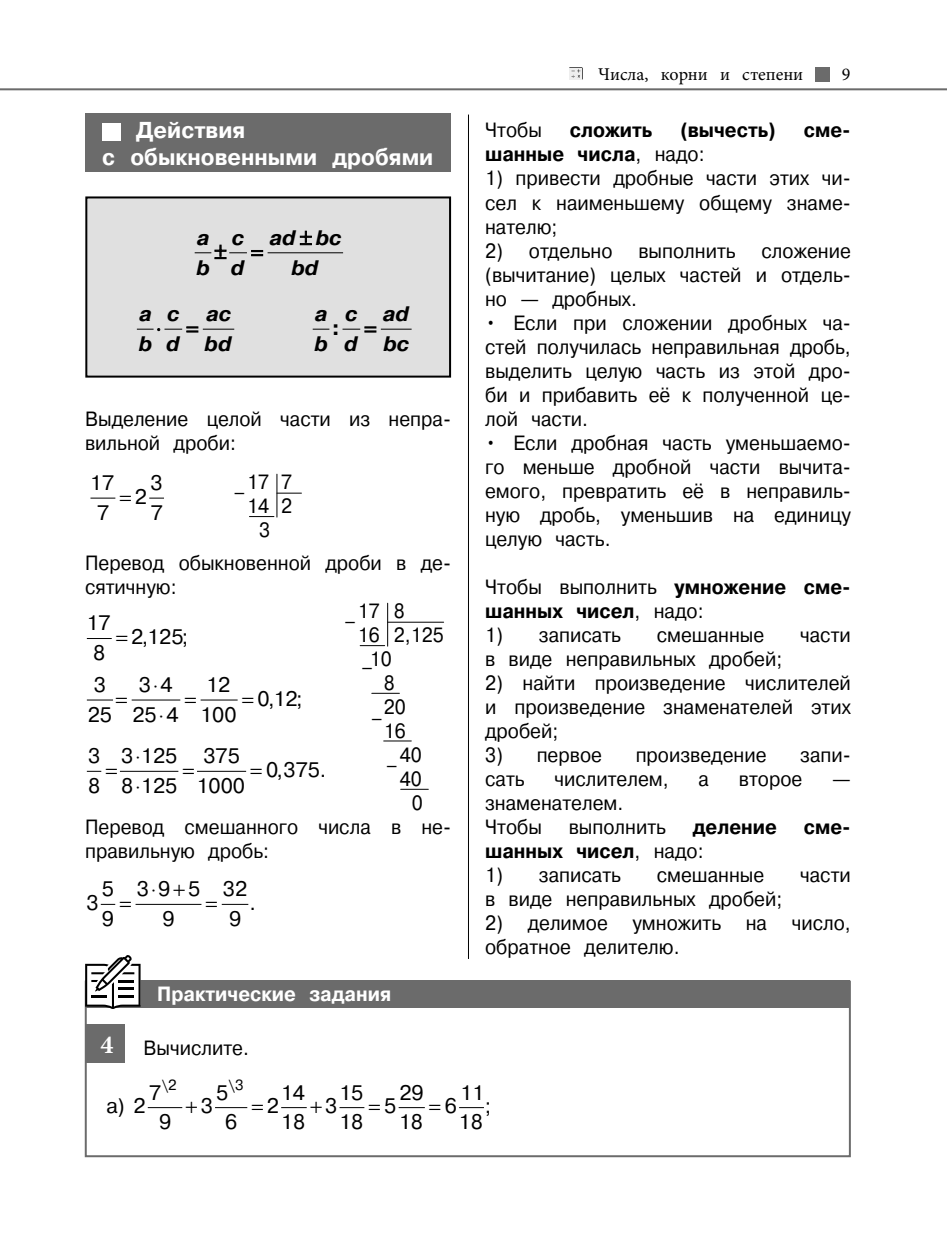
<style>
.page{position:relative;width:947px;height:1248px;background:#fff}
.page>*{position:absolute;margin:0;border:0;box-sizing:border-box;transform-origin:0 0}
.t1{font:700 26px "Minion Pro";color:#fff}
.t2{font:700 23px/27px "Pragmatica C";color:#fff;scale:.95 1}
.t3{font:21px/31.6px "Pragmatica C";letter-spacing:-.005em;color:#000}
.t4{font:italic 700 21px/29.8px "Pragmatica C";color:#000}
.t5{font:700 21px "Pragmatica C";color:#000}
.t6{font:20.6px/24px "Pragmatica C";color:#000;scale:.92 1}
.t7{font:700 20.6px/24px "Pragmatica C";color:#000;scale:.92 1}
.t8{font:700 20.6px "Pragmatica C";color:#fff;scale:.92 1}
.t9{font:18px "Minion Pro";color:#000}
.t10{font:14.6px "Pragmatica C";color:#000}
.s1{font-weight:400}
</style>
<div class="page">
<svg style="left:569px;top:67px;width:14px;height:13px"></svg>
<div style="left:569px;top:68px;width:13px;height:11px;background:#eee"></div>
<svg style="left:571px;top:69px;width:9px;height:9px"></svg>
<div style="left:815px;top:68px;width:14px;height:14px;background:#6b6b6b"></div>
<hr style="left:0;top:88px;width:947px;height:2px;background:#6b6b6b">
<div style="left:86px;top:197px;width:364px;height:179px;background:#e0e0e0"></div>
<div style="left:85px;top:196px;width:366px;height:181px;border:2px solid #000"></div>
<hr style="left:268px;top:252px;width:75px;height:1px;background:#000">
<hr style="left:203px;top:328px;width:31px;height:1px;background:#000">
<svg style="left:313px;top:328px;width:16px;height:1px"></svg>
<hr style="left:381px;top:328px;width:30px;height:1px;background:#000">
<svg style="left:150px;top:497px;width:13px;height:1px"></svg>
<hr style="left:132px;top:699px;width:48px;height:1px;background:#000">
<hr style="left:201px;top:699px;width:36px;height:1px;background:#000">
<hr style="left:120px;top:770px;width:58px;height:1px;background:#000">
<hr style="left:197px;top:770px;width:49px;height:1px;background:#000">
<hr style="left:136px;top:903px;width:65px;height:1px;background:#000">
<div style="left:85px;top:113px;width:366px;height:59px;background:#6b6b6b"></div>
<div style="left:102px;top:123px;width:19px;height:17px;background:#fff"></div>
<div style="left:85px;top:980px;width:766px;height:177px;border:2px solid #6b6b6b"></div>
<div style="left:85px;top:979px;width:765px;height:28px;background:#6b6b6b"></div>
<svg style="left:85px;top:955px;width:56px;height:53px"></svg>
<div style="left:87px;top:1024px;width:38px;height:38px;background:#6b6b6b"></div>
<hr style="left:148px;top:1106px;width:34px;height:1px;background:#000">
<hr style="left:215px;top:1106px;width:32px;height:1px;background:#000">
<hr style="left:468px;top:114px;width:1px;height:844px;background:#000">
<svg style="left:249px;top:516px;width:25px;height:1px"></svg>
<svg style="left:277px;top:492px;width:24px;height:1px"></svg>
<hr style="left:276px;top:474px;width:1px;height:43px;background:#000">
<svg style="left:360px;top:645px;width:25px;height:1px"></svg>
<svg style="left:372px;top:692px;width:27px;height:1px"></svg>
<svg style="left:384px;top:740px;width:27px;height:1px"></svg>
<svg style="left:401px;top:788px;width:27px;height:1px"></svg>
<hr style="left:388px;top:621px;width:56px;height:1px;background:#000">
<hr style="left:387px;top:603px;width:1px;height:43px;background:#000">
<svg style="left:195px;top:252px;width:51px;height:2px"></svg>
<svg style="left:343px;top:328px;width:18px;height:2px"></svg>
<svg style="left:91px;top:497px;width:25px;height:2px"></svg>
<svg style="left:87px;top:638px;width:25px;height:1px"></svg>
<svg style="left:87px;top:699px;width:26px;height:2px"></svg>
<svg style="left:87px;top:770px;width:15px;height:2px"></svg>
<svg style="left:101px;top:903px;width:15px;height:2px"></svg>
<svg style="left:221px;top:903px;width:27px;height:2px"></svg>
<svg style="left:282px;top:1107px;width:25px;height:2px"></svg>
<svg style="left:340px;top:1107px;width:25px;height:2px"></svg>
<svg style="left:399px;top:1107px;width:26px;height:2px"></svg>
<svg style="left:137px;top:328px;width:46px;height:2px"></svg>
<p class="t9" style="left:598px;top:67px;width:207px">Числа, корни и степени</p>
<p class="t9" style="left:842px;top:67px;width:10px">9</p>
<p class="t2" style="left:102px;top:118px;width:350px;text-indent:34px">Действия<br>с обыкновен ными дробями</p>
<p class="t6" style="left:485px;top:119px;width:63px">Чтобы</p>
<p class="t7" style="left:570px;top:120px;width:92px">сложить</p>
<p class="t7" style="left:680px;top:120px;width:106px">(вычесть)</p>
<p class="t7" style="left:804px;top:120px;width:53px">сме-</p>
<p class="t7" style="left:485px;top:144px;width:240px">шанные числа<span class="s1">, надо:</span></p>
<p class="t6" style="left:485px;top:167px;width:399px;text-align:justify">1) привести дробные части этих чи&shy;сел к наименьшему общему знаме&shy;нателю;</p>
<p class="t6" style="left:485px;top:239px;width:140px">2) отдельно</p>
<p class="t6" style="left:638px;top:239px;width:107px">выполнить</p>
<p class="t4" style="left:196px;top:224px;width:147px">ac adbc b d</p>
<p class="t6" style="left:485px;top:239px;width:399px;text-align:justify;text-indent:276px">сложение (вычитание) целых частей и отдель&shy;но — дробных.</p>
<p class="t6" style="left:485px;top:311px;width:399px;text-align:justify">• Если при сложении дробных ча&shy;стей получилась неправильная дробь, выделить целую часть из этой дро&shy;би и прибавить её к полученной це&shy;лой части.</p>
<p class="t6" style="left:485px;top:431px;width:399px;text-align:justify">• Если дробная часть уменьшаемо&shy;го меньше дробной части вычита&shy;емого, превратить её в неправиль&shy;ную дробь, уменьшив на единицу целую часть.</p>
<p class="t7" style="left:485px;top:576px;width:399px"><span class="s1">Чтобы выполнить</span> умножение сме&shy;шанных чисел<span class="s1">, надо:</span></p>
<p class="t6" style="left:485px;top:623px;width:149px">1) записать</p>
<p class="t6" style="left:657px;top:623px;width:118px">смешанные</p>
<p class="t6" style="left:800px;top:623px;width:57px">части</p>
<p class="t6" style="left:485px;top:647px;width:325px">в виде неправильных дробей;</p>
<p class="t6" style="left:485px;top:671px;width:399px;text-align:justify">2) найти произведение числителей и произведение знаменателей этих дробей;</p>
<p class="t6" style="left:485px;top:743px;width:129px">3) первое</p>
<p class="t6" style="left:636px;top:743px;width:144px">произведение</p>
<p class="t6" style="left:800px;top:743px;width:57px">запи-</p>
<p class="t6" style="left:485px;top:767px;width:44px">сать</p>
<p class="t6" style="left:554px;top:767px;width:126px">числителем,</p>
<p class="t6" style="left:698px;top:767px;width:13px">а</p>
<p class="t6" style="left:739px;top:767px;width:71px">второе</p>
<p class="t6" style="left:832px;top:767px;width:22px">—</p>
<p class="t6" style="left:485px;top:791px;width:152px">знаменателем.<br>Чтобы</p>
<p class="t4" style="left:291px;top:254px;width:28px">bd</p>
<p class="t4" style="left:314px;top:301px;width:96px">ac ad bd bc</p>
<p class="t4" style="left:139px;top:301px;width:94px;text-align:right">ac<br>bd bd</p>
<p class="t4" style="left:139px;top:301px;width:42px">a c</p>
<p class="t5" style="left:332px;top:319px;width:10px">:</p>
<p class="t6" style="left:85px;top:407px;width:399px">Выделение целой части из непра&shy;вильной дроби:</p>
<p class="t3" style="left:90px;top:468px;width:26px">17</p>
<p class="t3" style="left:151px;top:468px;width:14px">3</p>
<p class="t3" style="left:135px;top:481px;width:14px">2</p>
<p class="t3" style="left:97px;top:497px;width:14px">7</p>
<p class="t3" style="left:151px;top:497px;width:14px">7</p>
<p class="t6" style="left:85px;top:551px;width:399px">Перевод обыкновенной дроби в де&shy;ся тичную:</p>
<p class="t3" style="left:86px;top:608px;width:26px">17</p>
<p class="t3" style="left:131px;top:622px;width:59px">2,125;</p>
<p class="t3" style="left:93px;top:638px;width:14px">8<br>3</p>
<p class="t6" style="left:247px;top:471px;width:50px;text-align:center">17 7<br>14 2<br>3</p>
<p class="t6" style="left:234px;top:481px;width:14px">–</p>
<p class="t6" style="left:358px;top:600px;width:53px">17 8</p>
<p class="t6" style="left:358px;top:624px;width:95px">16 2,125</p>
<p class="t6" style="left:370px;top:648px;width:25px">10</p>
<p class="t6" style="left:384px;top:672px;width:13px">8</p>
<p class="t6" style="left:384px;top:696px;width:25px">20</p>
<p class="t6" style="left:384px;top:720px;width:25px">16</p>
<p class="t6" style="left:400px;top:744px;width:25px">40</p>
<p class="t6" style="left:400px;top:768px;width:25px">40</p>
<p class="t6" style="left:412px;top:792px;width:13px">0</p>
<p class="t6" style="left:345px;top:610px;width:14px">–</p>
<p class="t6" style="left:361px;top:655px;width:14px">–</p>
<p class="t3" style="left:139px;top:669px;width:35px">3 4</p>
<p class="t3" style="left:206px;top:669px;width:26px">12</p>
<p class="t3" style="left:257px;top:683px;width:47px">0,12;</p>
<p class="t3" style="left:88px;top:699px;width:150px">25 25 4 100</p>
<p class="t3" style="left:88px;top:741px;width:153px">3 3 125 375</p>
<p class="t6" style="left:371px;top:706px;width:14px">–</p>
<p class="t3" style="left:266px;top:754px;width:62px">0,375.</p>
<p class="t6" style="left:386px;top:754px;width:14px">–</p>
<p class="t3" style="left:88px;top:770px;width:158px">8 8 125 1000</p>
<p class="t6" style="left:85px;top:815px;width:399px">Перевод смешанного числа в не&shy;правильную дробь:</p>
<p class="t3" style="left:102px;top:874px;width:147px">5 395 32</p>
<p class="t3" style="left:86px;top:887px;width:14px">3</p>
<p class="t3" style="left:249px;top:887px;width:8px">.</p>
<p class="t3" style="left:102px;top:903px;width:14px">9</p>
<p class="t3" style="left:162px;top:903px;width:14px">9</p>
<p class="t3" style="left:229px;top:903px;width:14px">9</p>
<p class="t6" style="left:569px;top:815px;width:107px">выполнить</p>
<p class="t7" style="left:693px;top:816px;width:93px">деление</p>
<p class="t7" style="left:804px;top:816px;width:53px">сме-</p>
<p class="t7" style="left:485px;top:840px;width:239px">шанных чисел<span class="s1">, надо:</span></p>
<p class="t6" style="left:485px;top:863px;width:149px">1) записать</p>
<p class="t6" style="left:657px;top:863px;width:118px">смешанные</p>
<p class="t6" style="left:800px;top:863px;width:57px">части</p>
<p class="t6" style="left:485px;top:887px;width:325px">в виде неправильных дробей;</p>
<p class="t6" style="left:485px;top:911px;width:399px">2) делимое умножить на число, обратное делителю.</p>
<p class="t8" style="left:157px;top:985px;width:256px">Практические задания</p>
<p class="t1" style="left:100px;top:1031px;width:14px">4</p>
<p class="t6" style="left:143px;top:1036px;width:116px">Вычислите.</p>
<p class="t10" style="left:162px;top:1077px;width:16px">\2</p>
<p class="t10" style="left:229px;top:1077px;width:16px">\3</p>
<p class="t3" style="left:149px;top:1077px;width:14px">7</p>
<p class="t3" style="left:216px;top:1077px;width:14px">5</p>
<p class="t3" style="left:281px;top:1077px;width:26px">14</p>
<p class="t3" style="left:339px;top:1077px;width:26px">15</p>
<p class="t3" style="left:399px;top:1077px;width:26px">29</p>
<p class="t3" style="left:460px;top:1077px;width:26px">11</p>
<p class="t3" style="left:106px;top:1090px;width:41px">а) 2</p>
<p class="t3" style="left:201px;top:1090px;width:14px">3</p>
<p class="t3" style="left:267px;top:1090px;width:14px">2</p>
<p class="t3" style="left:325px;top:1090px;width:14px">3</p>
<p class="t3" style="left:384px;top:1090px;width:14px">5</p>
<p class="t3" style="left:445px;top:1090px;width:14px">6</p>
<p class="t3" style="left:485px;top:1090px;width:8px">;</p>
<p class="t3" style="left:159px;top:1107px;width:14px">9</p>
<p class="t3" style="left:225px;top:1107px;width:14px">6</p>
<p class="t3" style="left:281px;top:1107px;width:26px">18</p>
<p class="t3" style="left:339px;top:1107px;width:26px">18</p>
<p class="t3" style="left:399px;top:1107px;width:26px">18</p>
<p class="t3" style="left:458px;top:1107px;width:26px">18</p>
</div>
